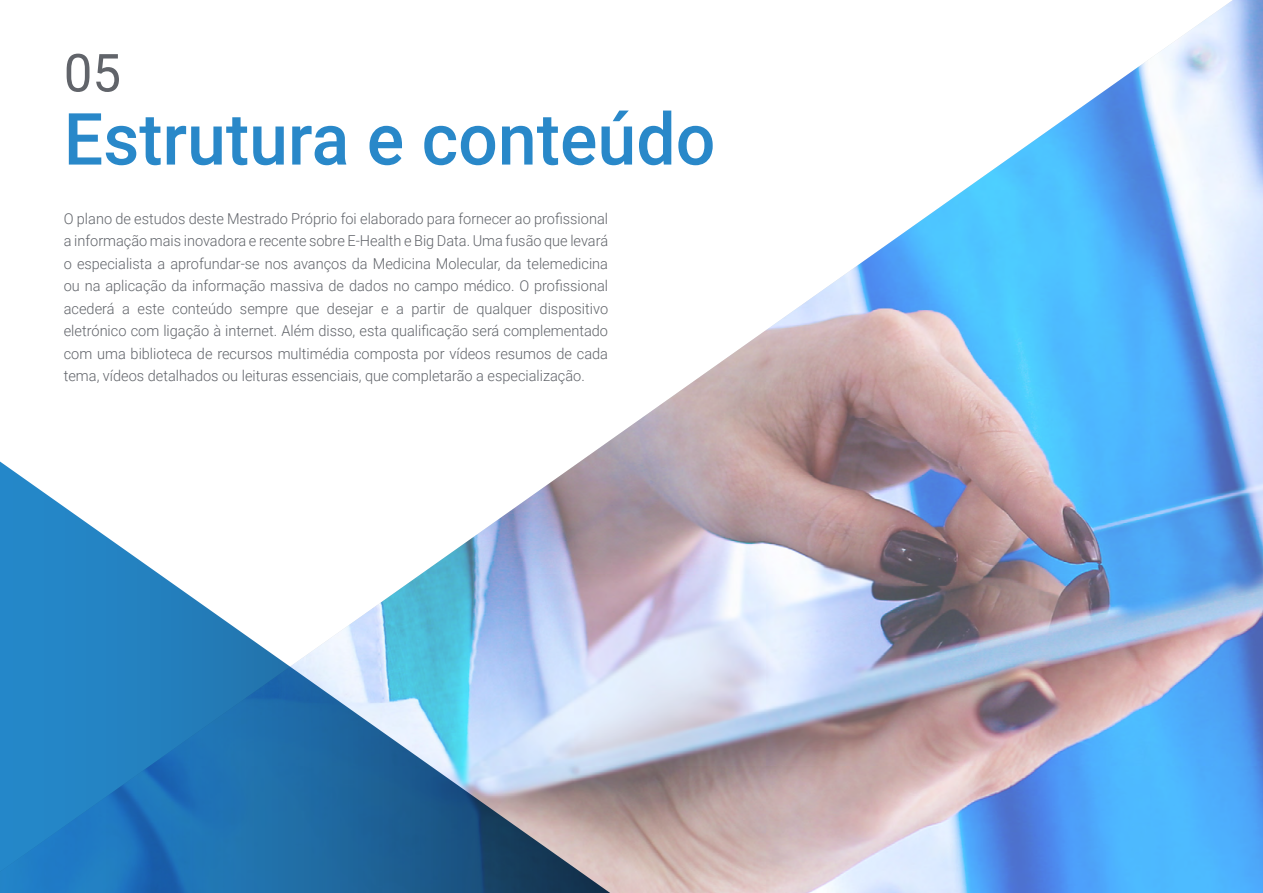
<style>
.page{position:relative;width:1263px;height:893px;background:#fff}
.page>*{position:absolute;margin:0;border:0;box-sizing:border-box;transform-origin:0 0}
.t1{font:500 72px "Roboto";color:#2988c9}
.t2{font:52.5px "Roboto";color:#61646a}
.t3{font:300 15px/22.5px "Roboto";color:#61646a;text-align:justify}
</style>
<div class="page">
<img style="left:602px;top:0;width:661px;height:893px">
<svg style="left:0;top:446px;width:640px;height:447px"></svg>
<h2 class="t2" style="left:64px;top:36px;width:59px">05</h2>
<h1 class="t1" style="left:64px;top:89px;width:653px">Estrutura e conteúdo</h1>
<p class="t3" style="left:64px;top:207px;width:546px">O plano de estudos deste Mestrado Próprio foi elaborado para fornecer ao profissional a informação mais inovadora e recente sobre E-Health e Big Data. Uma fusão que levará o especialista a aprofundar-se nos avanços da Medicina Molecular, da telemedicina ou na aplicação da informação massiva de dados no campo médico. O profissional acederá a este conteúdo sempre que desejar e a partir de qualquer dispositivo eletrónico com ligação à internet. Além disso, esta qualificação será complementado com uma biblioteca de recursos multimédia composta por vídeos resumos de cada tema, vídeos detalhados ou leituras essenciais, que completarão a especialização.</p>
</div>
